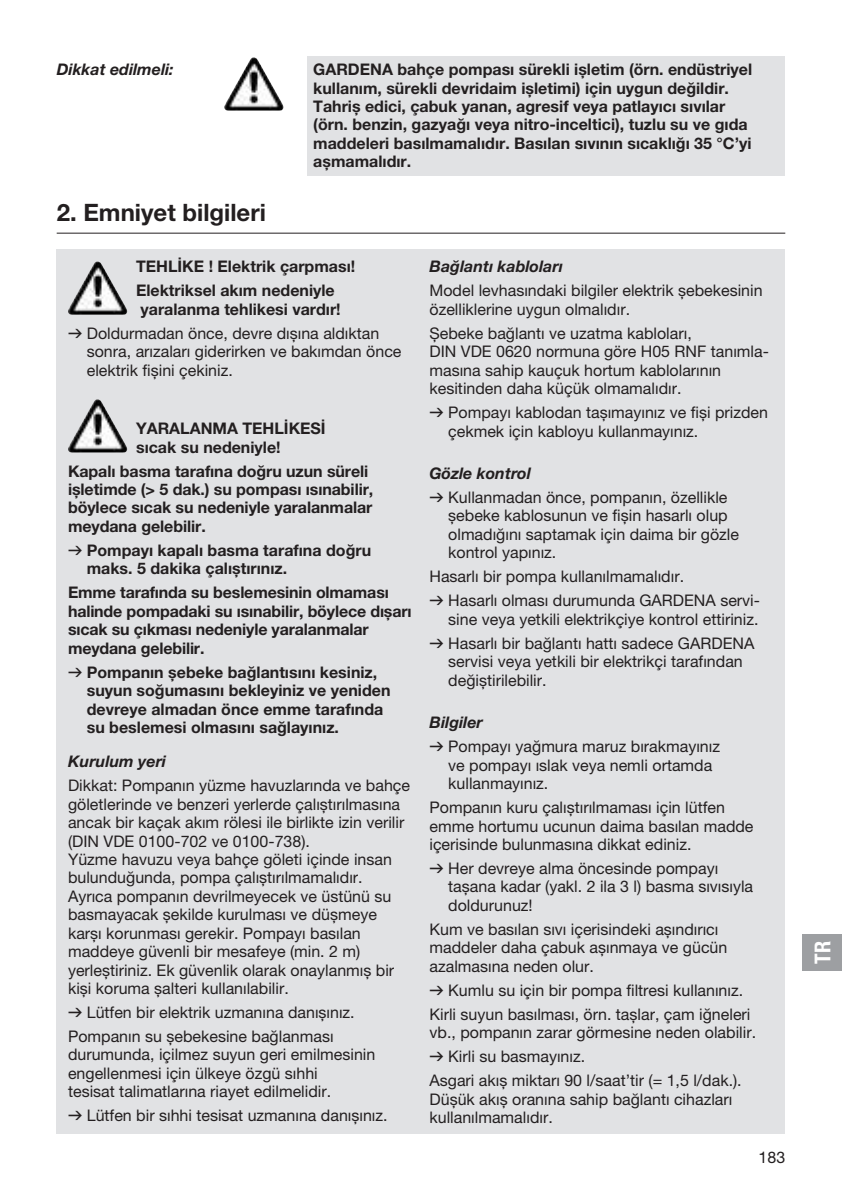
<style>
.page{position:relative;width:842px;height:1191px;background:#fff}
.page>*{position:absolute;margin:0;border:0;box-sizing:border-box;transform-origin:0 0}
.t1{font:700 24px "GARDENA Pro";color:#231f20}
.t2{font:22px "GARDENA Pro Bo Cond";color:#fff}
.t3{font:16px/18.4px "GARDENA Pro";color:#231f20}
.t4{font:700 16px/18.4px "GARDENA Pro";color:#231f20}
.t5{font:italic 700 16px "GARDENA Pro";color:#231f20}
.s1{font-weight:700}
.s2{font-family:"Formdruck"}
.s3{font-family:"Formdruck";font-weight:400}
.s4{font-weight:700;font-style:italic}
</style>
<div class="page">
<hr style="left:57px;top:233px;width:728px;height:1px;background:#231f20">
<div style="left:57px;top:249px;width:728px;height:885px;background:#e1e2e4"></div>
<img style="left:70px;top:262px;width:26px;height:44px">
<img style="left:70px;top:400px;width:26px;height:44px">
<div style="left:308px;top:57px;width:477px;height:119px;background:#e1e2e4"></div>
<img style="left:226px;top:58px;width:27px;height:44px">
<div style="left:802px;top:934px;width:40px;height:36px;background:#9d9fa2"></div>
<p class="t5" style="left:57px;top:60px;width:119px">Dikkat edilmeli:</p>
<p class="t4" style="left:313px;top:60px;width:440px">GARDENA bahçe pompası sürekli ișletim (örn. endüstriyel kullanım, sürekli devridaim ișletimi) için uygun değildir.<br>Tahriș edici, çabuk yanan, agresif veya patlayıcı sıvılar (örn. benzin, gazyağı veya nitro-inceltici), tuzlu su ve gıda maddeleri basılmamalıdır. Basılan sıvının sıcaklığı 35 °C’yi așmamalıdır.</p>
<h1 class="t1" style="left:57px;top:198px;width:211px">2. Emniyet bilgileri</h1>
<p class="t4" style="left:136px;top:254px;width:221px;line-height:24px">TEHLİKE ! Elektrik çarpması!<br>Elektriksel akım nedeniyle</p>
<p class="t3" style="left:68px;top:297px;width:313px;line-height:24px;text-indent:72px"><span class="s1">yaralanma tehlikesi vardır!<br></span><span class="s2">v</span> Doldurmadan önce, devre dıșına aldıktan</p>
<p class="t3" style="left:87px;top:342px;width:316px">sonra, arızaları giderirken ve bakımdan önce elektrik fișini çekiniz.</p>
<p class="t4" style="left:136px;top:419px;width:191px">YARALANMA TEHLİKESİ sıcak su nedeniyle!</p>
<p class="t4" style="left:68px;top:461px;width:307px">Kapalı basma tarafına doğru uzun süreli ișletimde (&gt; 5 dak.) su pompası ısınabilir, böylece sıcak su nedeniyle yaralanmalar meydana gelebilir.</p>
<p class="t4" style="left:87px;top:540px;width:286px;text-indent:-19px"><span class="s3">v</span> Pompayı kapalı basma tarafına doğru maks. 5 dakika çalıștırınız.</p>
<p class="t4" style="left:68px;top:583px;width:345px">Emme tarafında su beslemesinin olmaması halinde pompadaki su ısınabilir, böylece dışarı sıcak su çıkması nedeniyle yaralanmalar meydana gelebilir.</p>
<p class="t4" style="left:87px;top:662px;width:305px;text-indent:-19px"><span class="s3">v</span> Pompanın şebeke bağlantısını kesiniz, suyun soğumasını bekleyiniz ve yeniden devreye almadan önce emme tarafında su beslemesi olmasını sağlayınız.</p>
<p class="t5" style="left:68px;top:751px;width:100px">Kurulum yeri</p>
<p class="t3" style="left:68px;top:776px;width:343px">Dikkat: Pompanın yüzme havuzlarında ve bahçe göletlerinde ve benzeri yerlerde çalıștırılmasına ancak bir kaçak akım rölesi ile birlikte izin verilir (DIN VDE 0100-702 ve 0100-738).<br>Yüzme havuzu veya bahçe göleti içinde insan bulunduğunda, pompa çalıștırılmamalıdır.<br>Ayrıca pompanın devrilmeyecek ve üstünü su basmayacak șekilde kurulması ve düșmeye karșı korunması gerekir. Pompayı basılan maddeye güvenli bir mesafeye (min. 2 m) yerleștiriniz. Ek güvenlik olarak onaylanmıș bir kiși koruma șalteri kullanılabilir.</p>
<p class="t3" style="left:68px;top:1000px;width:288px;line-height:24px"><span class="s2">v</span> Lütfen bir elektrik uzmanına danıșınız.<br>Pompanın su șebekesine bağlanması</p>
<p class="t3" style="left:68px;top:1045px;width:309px">durumunda, içilmez suyun geri emilmesinin engellenmesi için ülkeye özgü sıhhi<br>tesisat talimatlarına riayet edilmelidir.</p>
<p class="t3" style="left:68px;top:1106px;width:321px"><span class="s2">v</span> Lütfen bir sıhhi tesisat uzmanına danıșınız.</p>
<p class="t5" style="left:429px;top:257px;width:135px">Bağlantı kabloları</p>
<p class="t3" style="left:429px;top:281px;width:335px">Model levhasındaki bilgiler elektrik șebekesinin özelliklerine uygun olmalıdır.</p>
<p class="t3" style="left:429px;top:324px;width:341px">Șebeke bağlantı ve uzatma kabloları,<br>DIN VDE 0620 normuna göre H05 RNF tanımla&shy;masına sahip kauçuk hortum kablolarının kesitinden daha küçük olmamalıdır.</p>
<p class="t3" style="left:448px;top:403px;width:321px;text-indent:-19px"><span class="s2">v</span> Pompayı kablodan tașımayınız ve fiși prizden çekmek için kabloyu kullanmayınız.</p>
<p class="t3" style="left:429px;top:461px;width:299px;line-height:24px"><span class="s4">Gözle kontrol<br></span><span class="s2">v</span> Kullanmadan önce, pompanın, özellikle</p>
<p class="t3" style="left:448px;top:506px;width:292px">șebeke kablosunun ve fișin hasarlı olup olmadığını saptamak için daima bir gözle kontrol yapınız.</p>
<p class="t3" style="left:429px;top:564px;width:330px;line-height:24px">Hasarlı bir pompa kullanılmamalıdır.<br><span class="s2">v</span> Hasarlı olması durumunda GARDENA servi-</p>
<p class="t3" style="left:429px;top:607px;width:330px;line-height:24px;text-align:right">sine veya yetkili elektrikçiye kontrol ettiriniz.<br><span class="s2">v</span> Hasarlı bir bağlantı hattı sadece GARDENA</p>
<p class="t3" style="left:448px;top:652px;width:296px">servisi veya yetkili bir elektrikçi tarafından değiştirilebilir.</p>
<p class="t3" style="left:429px;top:710px;width:292px;line-height:24px"><span class="s4">Bilgiler<br></span><span class="s2">v</span> Pompayı yağmura maruz bırakmayınız</p>
<p class="t3" style="left:448px;top:755px;width:266px">ve pompayı ıslak veya nemli ortamda kullanmayınız.</p>
<p class="t3" style="left:429px;top:798px;width:326px">Pompanın kuru çalıștırılmaması için lütfen emme hortumu ucunun daima basılan madde içerisinde bulunmasına dikkat ediniz.</p>
<p class="t3" style="left:448px;top:859px;width:306px;text-indent:-19px"><span class="s2">v</span> Her devreye alma öncesinde pompayı tașana kadar (yakl. 2 ila 3 l) basma sıvısıyla doldurunuz!</p>
<p class="t3" style="left:429px;top:919px;width:299px">Kum ve basılan sıvı içerisindeki așındırıcı maddeler daha çabuk așınmaya ve gücün azalmasına neden olur.</p>
<p class="t3" style="left:429px;top:978px;width:322px;line-height:24px"><span class="s2">v</span> Kumlu su için bir pompa filtresi kullanınız.<br>Kirli suyun basılması, örn. tașlar, çam iğneleri</p>
<p class="t3" style="left:429px;top:1020px;width:328px;line-height:24px">vb., pompanın zarar görmesine neden olabilir. <span class="s2">v</span> Kirli su basmayınız.<br>Asgari akıș miktarı 90 l/saat’tir (= 1,5 l/dak.).</p>
<p class="t3" style="left:429px;top:1089px;width:304px">Düșük akıș oranına sahip bağlantı cihazları kullanılmamalıdır.</p>
<p class="t3" style="left:759px;top:1147px;width:28px">183</p>
<h2 class="t2" style="left:809px;top:963px;width:24px;rotate:-90deg">TR</h2>
</div>
